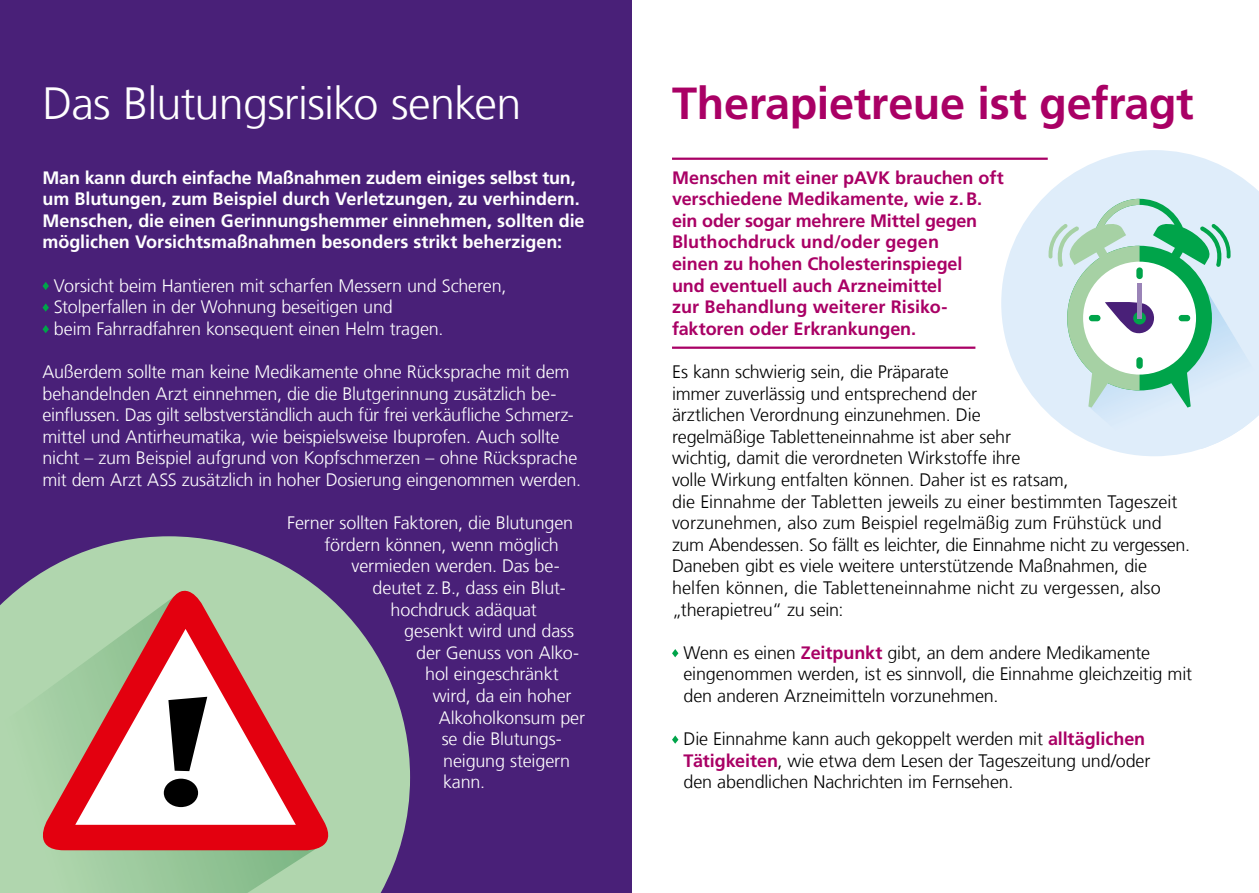
<style>
.page{position:relative;width:1259px;height:893px;background:#fff}
.page>*{position:absolute;margin:0;border:0;box-sizing:border-box;transform-origin:0 0}
.t1{font:300 45px "Frutiger LT Com";letter-spacing:-.02em;color:#fff}
.t2{font:700 45px "Frutiger LT Com";letter-spacing:-.01em;color:#a90065}
.t3{font:300 18px/21.6px "Frutiger LT Com";letter-spacing:-.01em;color:#000}
.t4{font:300 18px/21.6px "Frutiger LT Com";letter-spacing:-.01em;color:#fff}
.t5{font:700 18px/21.6px "Frutiger LT Com";letter-spacing:-.005em;color:#a90065}
.t6{font:700 18px/21.6px "Frutiger LT Com";letter-spacing:-.005em;color:#fff}
.s1{font-weight:700;color:#a90065}
</style>
<div class="page">
<div style="left:0;top:0;width:631px;height:893px;background:#492078"></div>
<svg style="left:43px;top:282px;width:6px;height:8px"></svg>
<svg style="left:43px;top:303px;width:6px;height:9px"></svg>
<svg style="left:43px;top:325px;width:6px;height:8px"></svg>
<svg style="left:672px;top:649px;width:6px;height:8px"></svg>
<svg style="left:672px;top:735px;width:6px;height:9px"></svg>
<hr style="left:672px;top:158px;width:375px;height:2px;background:#a90065">
<hr style="left:672px;top:347px;width:303px;height:2px;background:#a90065">
<svg style="left:16px;top:536px;width:394px;height:357px;fill:#b0d6ae"></svg>
<svg style="left:0;top:591px;width:325px;height:302px;background:#a9cba9"></svg>
<svg style="left:30px;top:574px;width:310px;height:276px;background:#b2b89a"></svg>
<svg style="left:0;top:629px;width:296px;height:264px;background:#c3a593"></svg>
<svg style="left:1001px;top:150px;width:258px;height:306px;fill:#dfedfa"></svg>
<svg style="left:1048px;top:199px;width:211px;height:250px"></svg>
<h1 class="t1" style="left:43px;top:77px;width:480px">Das Blutungsrisiko senken</h1>
<p class="t6" style="left:43px;top:167px;width:543px">Man kann durch einfache Maßnahmen zudem einiges selbst tun, um Blutungen, zum Beispiel durch Verletzungen, zu verhindern.<br>Menschen, die einen Gerinnungshemmer einnehmen, sollten die möglichen Vorsichtsmaßnahmen besonders strikt beherzigen:</p>
<p class="t4" style="left:54px;top:275px;width:454px">Vorsicht beim Hantieren mit scharfen Messern und Scheren,<br>Stolperfallen in der Wohnung beseitigen und<br>beim Fahrradfahren konsequent einen Helm tragen.</p>
<p class="t4" style="left:43px;top:361px;width:540px">Außerdem sollte man keine Medikamente ohne Rücksprache mit dem behandelnden Arzt einnehmen, die die Blutgerinnung zusätzlich be&shy;einflussen. Das gilt selbstverständlich auch für frei verkäufliche Schmerz&shy;mittel und Antirheumatika, wie beispielsweise Ibuprofen. Auch sollte nicht – zum Beispiel aufgrund von Kopfschmerzen – ohne Rücksprache mit dem Arzt ASS zusätzlich in hoher Dosierung eingenommen werden.</p>
<p class="t4" style="left:287px;top:512px;width:288px">Ferner sollten Faktoren, die Blutungen</p>
<p class="t4" style="left:325px;top:534px;width:236px">fördern können, wenn möglich</p>
<p class="t4" style="left:352px;top:556px;width:210px">vermieden werden. Das be-</p>
<p class="t4" style="left:373px;top:577px;width:194px">deutet z.B., dass ein Blut-</p>
<p class="t4" style="left:391px;top:599px;width:148px">hochdruck adäquat</p>
<p class="t4" style="left:404px;top:620px;width:172px">gesenkt wird und dass</p>
<p class="t4" style="left:416px;top:642px;width:164px">der Genuss von Alko-</p>
<p class="t4" style="left:425px;top:664px;width:135px">hol eingeschränkt</p>
<p class="t4" style="left:433px;top:685px;width:140px">wird, da ein hoher</p>
<p class="t4" style="left:439px;top:707px;width:148px">Alkoholkonsum per</p>
<p class="t4" style="left:442px;top:728px;width:121px">se die Blutungs-</p>
<p class="t4" style="left:443px;top:750px;width:128px">neigung steigern</p>
<p class="t4" style="left:443px;top:772px;width:43px">kann.</p>
<h1 class="t2" style="left:672px;top:77px;width:523px">Therapietreue ist gefragt</h1>
<p class="t5" style="left:672px;top:167px;width:333px">Menschen mit einer pAVK brauchen oft verschiedene Medikamente, wie z.B. ein oder sogar mehrere Mittel gegen Bluthochdruck und/oder gegen<br>einen zu hohen Cholesterinspiegel<br>und eventuell auch Arzneimittel<br>zur Behandlung weiterer Risiko&shy;faktoren oder Erkrankungen.</p>
<p class="t3" style="left:672px;top:361px;width:519px">Es kann schwierig sein, die Präparate<br>immer zuverlässig und entsprechend der<br>ärztlichen Verordnung einzunehmen. Die<br>regelmäßige Tabletteneinnahme ist aber sehr<br>wichtig, damit die verordneten Wirkstoffe ihre<br>volle Wirkung entfalten können. Daher ist es ratsam,<br>die Einnahme der Tabletten jeweils zu einer bestimmten Tageszeit vorzunehmen, also zum Beispiel regelmäßig zum Frühstück und zum Abendessen. So fällt es leichter, die Einnahme nicht zu vergessen.<br>Daneben gibt es viele weitere unterstützende Maßnahmen, die helfen können, die Tabletteneinnahme nicht zu vergessen, also „therapietreu“ zu sein:</p>
<p class="t3" style="left:683px;top:642px;width:510px">Wenn es einen <span class="s1">Zeitpunkt</span> gibt, an dem andere Medikamente eingenommen werden, ist es sinnvoll, die Einnahme gleichzeitig mit den anderen Arzneimitteln vorzunehmen.</p>
<p class="t3" style="left:683px;top:728px;width:468px">Die Einnahme kann auch gekoppelt werden mit <span class="s1">alltäglichen<br>Tätigkeiten</span>, wie etwa dem Lesen der Tageszeitung und/oder den abendlichen Nachrichten im Fernsehen.</p>
</div>
